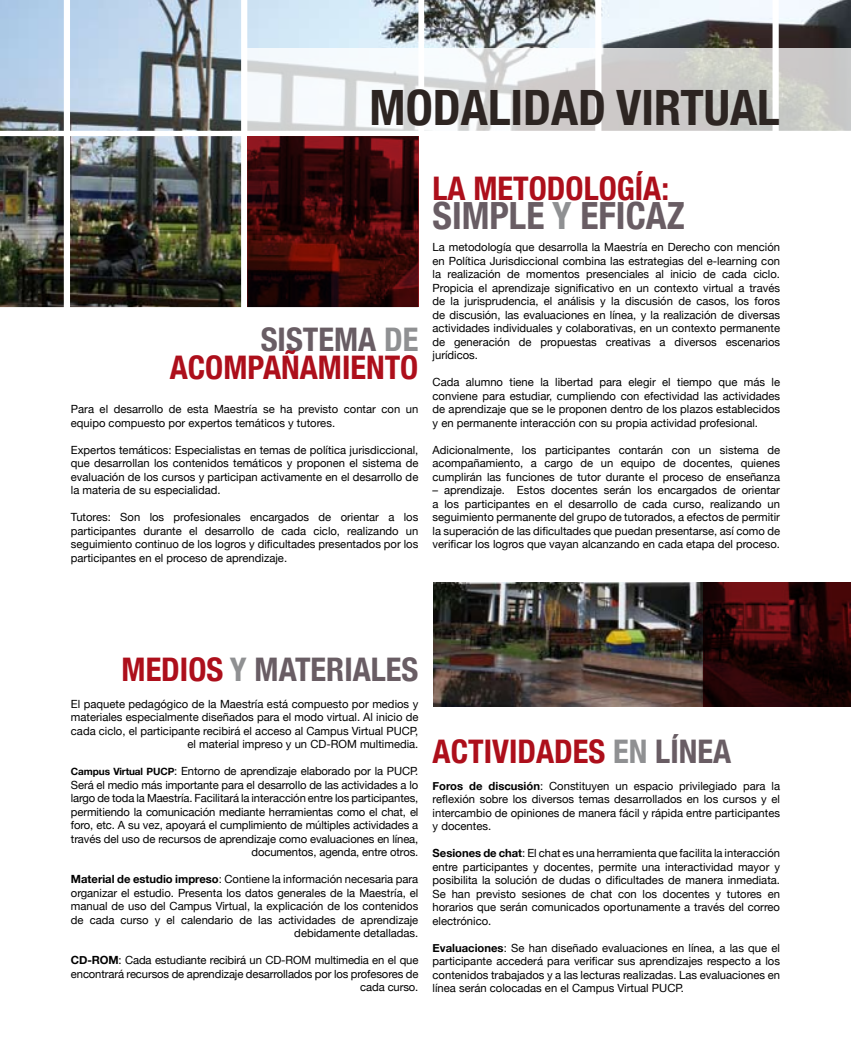
<style>
.page{position:relative;width:851px;height:1063px;background:#fff}
.page>*{position:absolute;margin:0;border:0;box-sizing:border-box;transform-origin:0 0}
.t1{font:700 condensed 48.75px "Helvetica Neue";color:#2d2522}
.t2{font:700 condensed 37.5px "Helvetica Neue";color:#695d64}
.t3{font:700 condensed 32.5px/28.8px "Helvetica Neue";color:#ad0f1b;text-align:right}
.t4{font:700 condensed 32.5px "Helvetica Neue";color:#695d64}
.t5{font:11.25px/13.5px "Helvetica Neue";color:#000;text-align:justify}
.s1{color:#695d64}
.s2{color:#8f9092}
.s3{color:#ad0f1b}
.s4{font-weight:700;font-size:10px}
.s5{font-weight:700}
</style>
<div class="page">
<img style="left:0;top:0;width:850px;height:307px">
<svg style="left:247px;top:48px;width:603px;height:82px"></svg>
<div style="left:419px;top:132px;width:431px;height:201px;background:#fff"></div>
<img style="left:433px;top:582px;width:270px;height:125px">
<svg style="left:247px;top:136px;width:171px;height:171px;background:#370808"></svg>
<svg style="left:703px;top:582px;width:147px;height:125px;background:#2e0608"></svg>
<h1 class="t1" style="left:369px;top:78px;width:411px">MODALIDAD VIRTUAL</h1>
<h3 class="t3" style="left:170px;top:324px;width:250px"><span class="s1">SISTEMA</span> <span class="s2">DE<br></span>ACOMPAÑAMIENTO</h3>
<p class="t5" style="left:71px;top:403px;width:349px">Para el desarrollo de esta Maestría se ha previsto contar con un equipo compuesto por expertos temáticos y tutores.</p>
<p class="t5" style="left:71px;top:443px;width:349px">Expertos temáticos: Especialistas en temas de política jurisdiccional, que desarrollan los contenidos temáticos y proponen el sistema de evaluación de los cursos y participan activamente en el desarrollo de la materia de su especialidad.</p>
<p class="t5" style="left:71px;top:511px;width:349px">Tutores: Son los profesionales encargados de orientar a los participantes durante el desarrollo de cada ciclo, realizando un seguimiento continuo de los logros y dificultades presentados por los participantes en el proceso de aprendizaje.</p>
<h3 class="t3" style="left:432px;top:173px;width:238px">LA METODOLOGÍA:</h3>
<h2 class="t2" style="left:432px;top:193px;width:253px">SIMPLE <span class="s2">Y</span> EFICAZ</h2>
<p class="t5" style="left:432px;top:241px;width:349px">La metodología que desarrolla la Maestría en Derecho con mención en Política Jurisdiccional combina las estrategias del e-learning con la realización de momentos presenciales al inicio de cada ciclo.<br>Propicia el aprendizaje significativo en un contexto virtual a través de la jurisprudencia, el análisis y la discusión de casos, los foros de discusión, las evaluaciones en línea, y la realización de diversas actividades individuales y colaborativas, en un contexto permanente de generación de propuestas creativas a diversos escenarios jurídicos.</p>
<p class="t5" style="left:432px;top:376px;width:349px">Cada alumno tiene la libertad para elegir el tiempo que más le conviene para estudiar, cumpliendo con efectividad las actividades de aprendizaje que se le proponen dentro de los plazos establecidos y en permanente interacción con su propia actividad profesional.</p>
<p class="t5" style="left:432px;top:443px;width:349px">Adicionalmente, los participantes contarán con un sistema de acompañamiento, a cargo de un equipo de docentes, quienes cumplirán las funciones de tutor durante el proceso de enseñanza</p>
<p class="t5" style="left:432px;top:484px;width:349px">– aprendizaje. Estos docentes serán los encargados de orientar a los participantes en el desarrollo de cada curso, realizando un seguimiento permanente del grupo de tutorados, a efectos de permitir la superación de las dificultades que puedan presentarse, así como de verificar los logros que vayan alcanzando en cada etapa del proceso.</p>
<h3 class="t4" style="left:122px;top:650px;width:298px"><span class="s3">MEDIOS</span> <span class="s2">Y</span> MATERIALES</h3>
<p class="t5" style="left:71px;top:697px;width:349px;text-align:right">El paquete pedagógico de la Maestría está compuesto por medios y materiales especialmente diseñados para el modo virtual. Al inicio de cada ciclo, el participante recibirá el acceso al Campus Virtual PUCP, el material impreso y un CD-ROM multimedia.</p>
<p class="t5" style="left:71px;top:764px;width:349px;text-align:right"><span class="s4">Campus Virtual PUCP</span>: Entorno de aprendizaje elaborado por la PUCP.<br>Será el medio más importante para el desarrollo de las actividades a lo largo de toda la Maestría. Facilitará la interacción entre los participantes, permitiendo la comunicación mediante herramientas como el chat, el foro, etc. A su vez, apoyará el cumplimiento de múltiples actividades a través del uso de recursos de aprendizaje como evaluaciones en línea, documentos, agenda, entre otros.</p>
<p class="t5" style="left:71px;top:872px;width:349px;text-align:right"><span class="s5">Material de estudio impreso</span>: Contiene la información necesaria para organizar el estudio. Presenta los datos generales de la Maestría, el manual de uso del Campus Virtual, la explicación de los contenidos de cada curso y el calendario de las actividades de aprendizaje debidamente detalladas.</p>
<p class="t5" style="left:71px;top:953px;width:349px;text-align:right"><span class="s5">CD-ROM</span>: Cada estudiante recibirá un CD-ROM multimedia en el que encontrará recursos de aprendizaje desarrollados por los profesores de cada curso.</p>
<h3 class="t3" style="left:432px;top:736px;width:300px">ACTIVIDADES <span class="s2">EN</span> <span class="s1">LÍNEA</span></h3>
<p class="t5" style="left:432px;top:779px;width:349px"><span class="s5">Foros de discusión</span>: Constituyen un espacio privilegiado para la reflexión sobre los diversos temas desarrollados en los cursos y el intercambio de opiniones de manera fácil y rápida entre participantes y docentes.</p>
<p class="t5" style="left:432px;top:846px;width:349px"><span class="s5">Sesiones de chat</span>: El chat es una herramienta que facilita la interacción entre participantes y docentes, permite una interactividad mayor y posibilita la solución de dudas o dificultades de manera inmediata.<br>Se han previsto sesiones de chat con los docentes y tutores en horarios que serán comunicados oportunamente a través del correo electrónico.</p>
<p class="t5" style="left:432px;top:941px;width:349px"><span class="s5">Evaluaciones</span>: Se han diseñado evaluaciones en línea, a las que el participante accederá para verificar sus aprendizajes respecto a los contenidos trabajados y a las lecturas realizadas. Las evaluaciones en línea serán colocadas en el Campus Virtual PUCP.</p>
</div>
